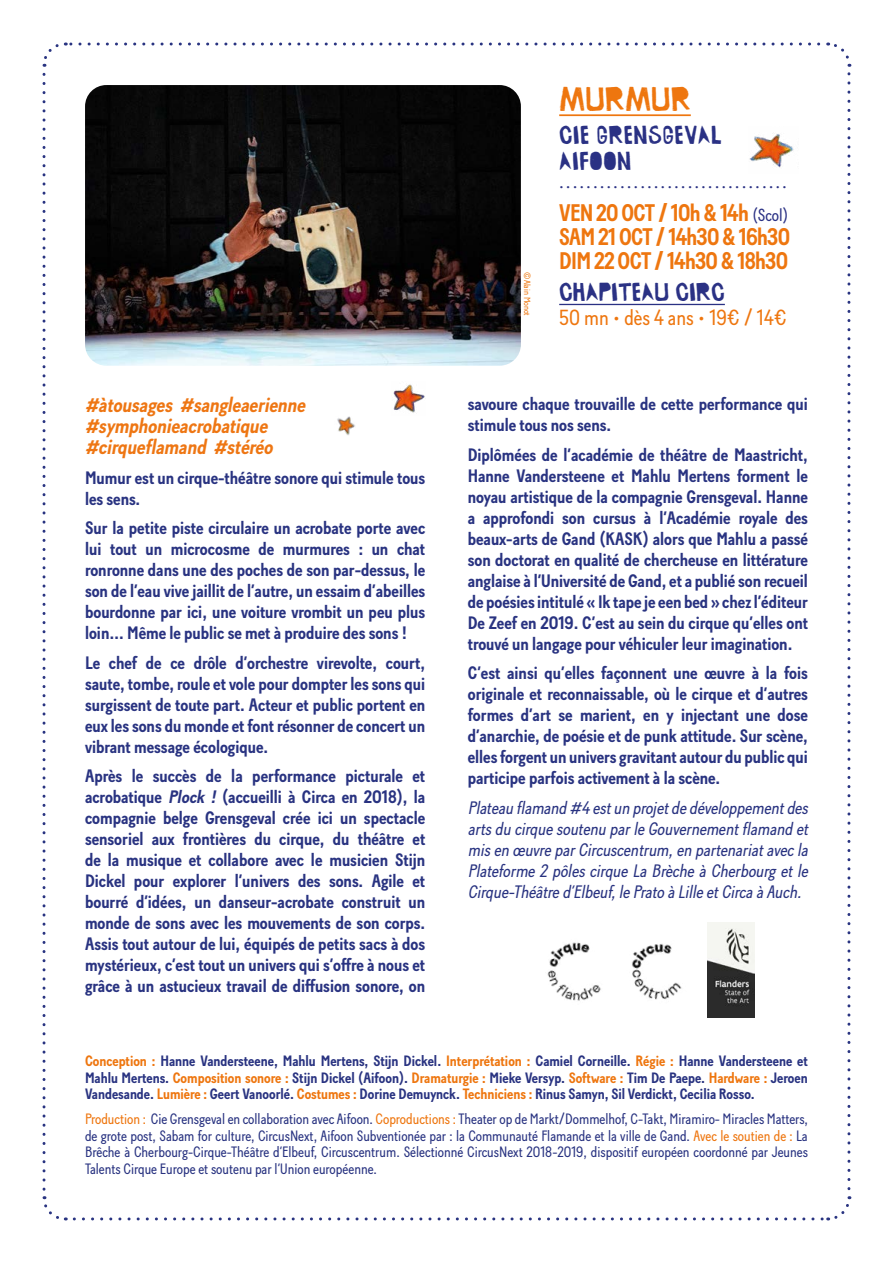
<style>
.page{position:relative;width:893px;height:1263px;background:#fff}
.page>*{position:absolute;margin:0;border:0;box-sizing:border-box;transform-origin:0 0}
.t1{font:34.5px "CIR Ca TAMPONA";color:#ee760f}
.t2{font:26.1px/26.1px "CIR Ca TAMPONA";letter-spacing:.02em;color:#2a3184}
.t3{font:26.1px "CIR Ca TAMPONA";color:#2a3184}
.t4{font:700 24px/24px "Baton";letter-spacing:-.03em;color:#ee760f;text-align:justify;scale:.96 1}
.t5{font:21.75px "Baton";color:#ee760f}
.t6{font:italic 700 21px/21px "Baton";color:#ee7613}
.t7{font:700 18px/21px "Baton";color:#293381;text-align:justify}
.t8{font:italic 18px/21px "Baton";color:#293381;text-align:justify}
.t9{font:15.3px "Arial Rounded MT Bold";color:#2a3184}
.t10{font:15px/16.5px "Baton";color:#293381;text-align:justify}
.t11{font:700 15px/16.5px "Baton";color:#293381;text-align:justify}
.t12{font:9px "Baton";color:#ee760f}
.s1{font-style:italic}
.s2{font-weight:400;font-size:17.4px;color:#2a3184}
.s3{color:#ee760f}
</style>
<div class="page">
<svg style="left:42px;top:74px;width:24px;height:1147px"></svg>
<svg style="left:74px;top:1196px;width:778px;height:25px"></svg>
<svg style="left:828px;top:42px;width:23px;height:1147px"></svg>
<svg style="left:42px;top:42px;width:777px;height:25px"></svg>
<img style="left:85px;top:85px;width:436px;height:281px">
<hr style="left:559px;top:114px;width:132px;height:2px;background:#ee760f">
<hr style="left:559px;top:304px;width:166px;height:1px;background:#2a3184">
<img style="left:749px;top:134px;width:45px;height:34px">
<img style="left:393px;top:384px;width:32px;height:29px">
<img style="left:337px;top:416px;width:18px;height:19px">
<svg style="left:632px;top:944px;width:50px;height:56px"></svg>
<img style="left:547px;top:942px;width:54px;height:59px">
<img style="left:707px;top:923px;width:48px;height:94px">
<p class="t6" style="left:85px;top:395px;width:226px">#àtousages #sangleaerienne #symphonieacrobatique #cirqueflamand #stéréo</p>
<p class="t7" style="left:85px;top:467px;width:342px">Mumur est un cirque-théâtre sonore qui stimule tous les sens.</p>
<p class="t7" style="left:85px;top:518px;width:342px">Sur la petite piste circulaire un acrobate porte avec lui tout un microcosme de murmures : un chat ronronne dans une des poches de son par-dessus, le son de l’eau vive jaillit de l’autre, un essaim d’abeilles bourdonne par ici, une voiture vrombit un peu plus loin… Même le public se met à produire des sons !</p>
<p class="t7" style="left:85px;top:652px;width:342px">Le chef de ce drôle d’orchestre virevolte, court, saute, tombe, roule et vole pour dompter les sons qui surgissent de toute part. Acteur et public portent en eux les sons du monde et font résonner de concert un vibrant message écologique.</p>
<p class="t7" style="left:85px;top:766px;width:342px">Après le succès de la performance picturale et acrobatique <span class="s1">Plock !</span> (accueilli à Circa en 2018), la compagnie belge Grensgeval crée ici un spectacle sensoriel aux frontières du cirque, du théâtre et de la musique et collabore avec le musicien Stijn Dickel pour explorer l’univers des sons. Agile et bourré d’idées, un danseur-acrobate construit un monde de sons avec les mouvements de son corps.<br>Assis tout autour de lui, équipés de petits sacs à dos mystérieux, c’est tout un univers qui s’offre à nous et grâce à un astucieux travail de diffusion sonore, on</p>
<p class="t12" style="left:532px;top:272px;width:45px;rotate:90deg">©Alain Monot</p>
<h1 class="t1" style="left:559px;top:77px;width:133px">MURMUR</h1>
<h2 class="t2" style="left:559px;top:121px;width:164px">CIE GRENSGEVAL<br>AIFOON</h2>
<p class="t9" style="left:559px;top:173px;width:229px">..................................</p>
<h3 class="t4" style="left:559px;top:200px;width:242px">VEN 20 OCT / 10h &amp; 14h <span class="s2">(Scol)<br></span>SAM 21 OCT / 14h30 &amp; 16h30<br>DIM 22 OCT / 14h30 &amp; 18h30</h3>
<h2 class="t3" style="left:559px;top:275px;width:167px">CHAPITEAU CIRC</h2>
<p class="t5" style="left:559px;top:305px;width:229px">50 mn • dès 4 ans • 19€ / 14€</p>
<p class="t7" style="left:468px;top:393px;width:342px">savoure chaque trouvaille de cette performance qui stimule tous nos sens.</p>
<p class="t7" style="left:468px;top:444px;width:342px">Diplômées de l’académie de théâtre de Maastricht, Hanne Vandersteene et Mahlu Mertens forment le noyau artistique de la compagnie Grensgeval. Hanne a approfondi son cursus à l’Académie royale des beaux-arts de Gand (KASK) alors que Mahlu a passé son doctorat en qualité de chercheuse en littérature anglaise à l’Université de Gand, et a publié son recueil de poésies intitulé « Ik tape je een bed » chez l’éditeur De Zeef en 2019. C’est au sein du cirque qu’elles ont trouvé un langage pour véhiculer leur imagination.</p>
<p class="t7" style="left:468px;top:662px;width:342px">C’est ainsi qu’elles façonnent une œuvre à la fois originale et reconnaissable, où le cirque et d’autres formes d’art se marient, en y injectant une dose d’anarchie, de poésie et de punk attitude. Sur scène, elles forgent un univers gravitant autour du public qui participe parfois activement à la scène.</p>
<p class="t8" style="left:468px;top:797px;width:345px">Plateau flamand #4 estun projetde développementdes artsdu cirque soutenu parle Gouvernementflamand et misen œuvre parCircuscentrum,en partenariatavecla Plateforme 2 pôles cirque La Brèche à Cherbourg et le Cirque-Théâtre d’Elbeuf,le Prato à Lille etCirca à Auch.</p>
<p class="t11" style="left:85px;top:1053px;width:724px"><span class="s3">Conception :</span> Hanne Vandersteene, Mahlu Mertens, Stijn Dickel. <span class="s3">Interprétation :</span> Camiel Corneille. <span class="s3">Régie :</span> Hanne Vandersteene et Mahlu Mertens. <span class="s3">Composition sonore :</span> Stijn Dickel (Aifoon). <span class="s3">Dramaturgie :</span> Mieke Versyp. <span class="s3">Software :</span> Tim De Paepe. <span class="s3">Hardware :</span> Jeroen Vandesande. <span class="s3">Lumière :</span> Geert Vanoorlé. <span class="s3">Costumes :</span> Dorine Demuynck. <span class="s3">Techniciens :</span> Rinus Samyn, Sil Verdickt, Cecilia Rosso.</p>
<p class="t10" style="left:85px;top:1111px;width:724px"><span class="s3">Production :</span> Cie Grensgeval en collaboration avec Aifoon. <span class="s3">Coproductions :</span> Theater op de Markt/Dommelhof, C-Takt, Miramiro- Miracles Matters, de grote post, Sabam for culture, CircusNext, Aifoon Subventionée par : la Communauté Flamande et la ville de Gand. <span class="s3">Avec le soutien de :</span> La Brêche à Cherbourg-Cirque-Théâtre d’Elbeuf, Circuscentrum. Sélectionné CircusNext 2018-2019, dispositif européen coordonné par Jeunes Talents Cirque Europe et soutenu par l’Union européenne.</p>
</div>
